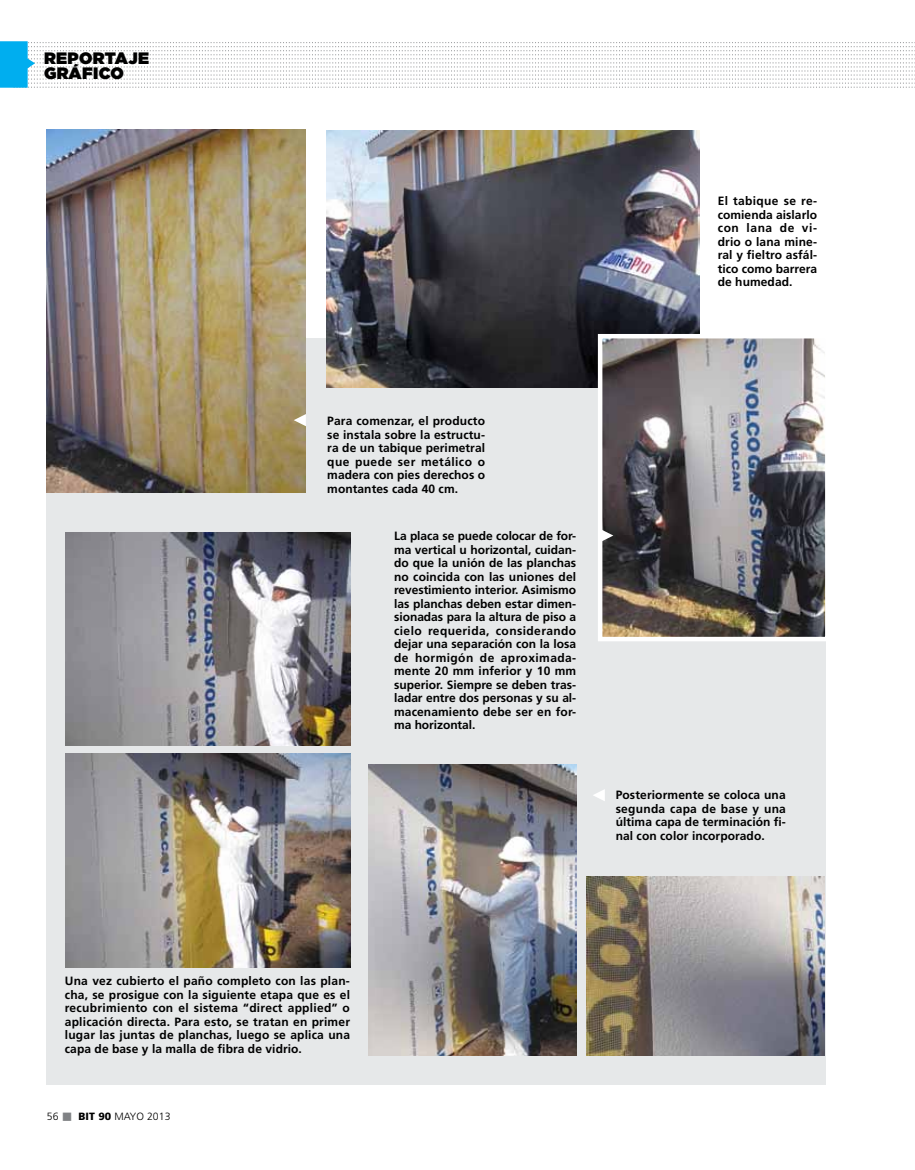
<style>
.page{position:relative;width:915px;height:1170px;background:#fff}
.page>*{position:absolute;margin:0;border:0;box-sizing:border-box;transform-origin:0 0}
.t1{font:900 16.5px/15px "Gotham";letter-spacing:.02em;color:#000}
.t2{font:700 12px/13.5px "Frutiger";letter-spacing:.005em;color:#000;text-align:justify}
.t3{font:300 10.5px "Frutiger";letter-spacing:.005em;color:#000}
.s1{color:#808285}
.s2{font-weight:900}
</style>
<div class="page">
<div style="left:46px;top:338px;width:779px;height:746px;background:#e6e8e9"></div>
<svg style="left:0;top:41px;width:913px;height:47px"></svg>
<img style="left:47px;top:130px;width:258px;height:362px">
<img style="left:326px;top:131px;width:373px;height:256px">
<img style="left:602px;top:339px;width:222px;height:297px">
<div style="left:597px;top:334px;width:232px;height:307px;border:4px solid #fff"></div>
<img style="left:65px;top:533px;width:285px;height:212px">
<img style="left:65px;top:753px;width:285px;height:214px">
<img style="left:368px;top:764px;width:207px;height:291px">
<img style="left:586px;top:876px;width:238px;height:179px">
<svg style="left:293px;top:414px;width:13px;height:12px"></svg>
<svg style="left:601px;top:529px;width:12px;height:12px"></svg>
<svg style="left:593px;top:790px;width:11px;height:11px"></svg>
<h1 class="t1" style="left:44px;top:50px;width:105px">REPORTAJE<br>GRÁFICO</h1>
<p class="t2" style="left:717px;top:194px;width:101px">El tabique se re&shy;comienda aislarlo con lana de vi&shy;drio o lana mine&shy;ral y fieltro asfál&shy;tico como barrera de humedad.</p>
<p class="t2" style="left:327px;top:414px;width:159px">Para comenzar, el producto se instala sobre la estructu&shy;ra de un tabique perimetral que puede ser metálico o madera con pies derechos o montantes cada 40 cm.</p>
<p class="t2" style="left:394px;top:529px;width:184px">La placa se puede colocar de for&shy;ma vertical u horizontal, cuidan&shy;do que la unión de las planchas no coincida con las uniones del revestimiento interior. Asimismo las planchas deben estar dimen&shy;sionadas para la altura de piso a cielo requerida, considerando dejar una separación con la losa de hormigón de aproximada&shy;mente 20 mm inferior y 10 mm superior. Siempre se deben tras&shy;ladar entre dos personas y su al&shy;macenamiento debe ser en for&shy;ma horizontal.</p>
<p class="t2" style="left:615px;top:788px;width:172px">Posteriormente se coloca una segunda capa de base y una última capa de terminación fi&shy;nal con color incorporado.</p>
<p class="t2" style="left:65px;top:974px;width:286px">Una vez cubierto el paño completo con las plan&shy;cha, se prosigue con la siguiente etapa que es el recubrimiento con el sistema “direct applied” o aplicación directa. Para esto, se tratan en primer lugar las juntas de planchas, luego se aplica una capa de base y la malla de fibra de vidrio.</p>
<p class="t3" style="left:47px;top:1110px;width:125px">56 <span class="s1">■</span> <span class="s2">BIT 90</span> MAYO 2013</p>
</div>
